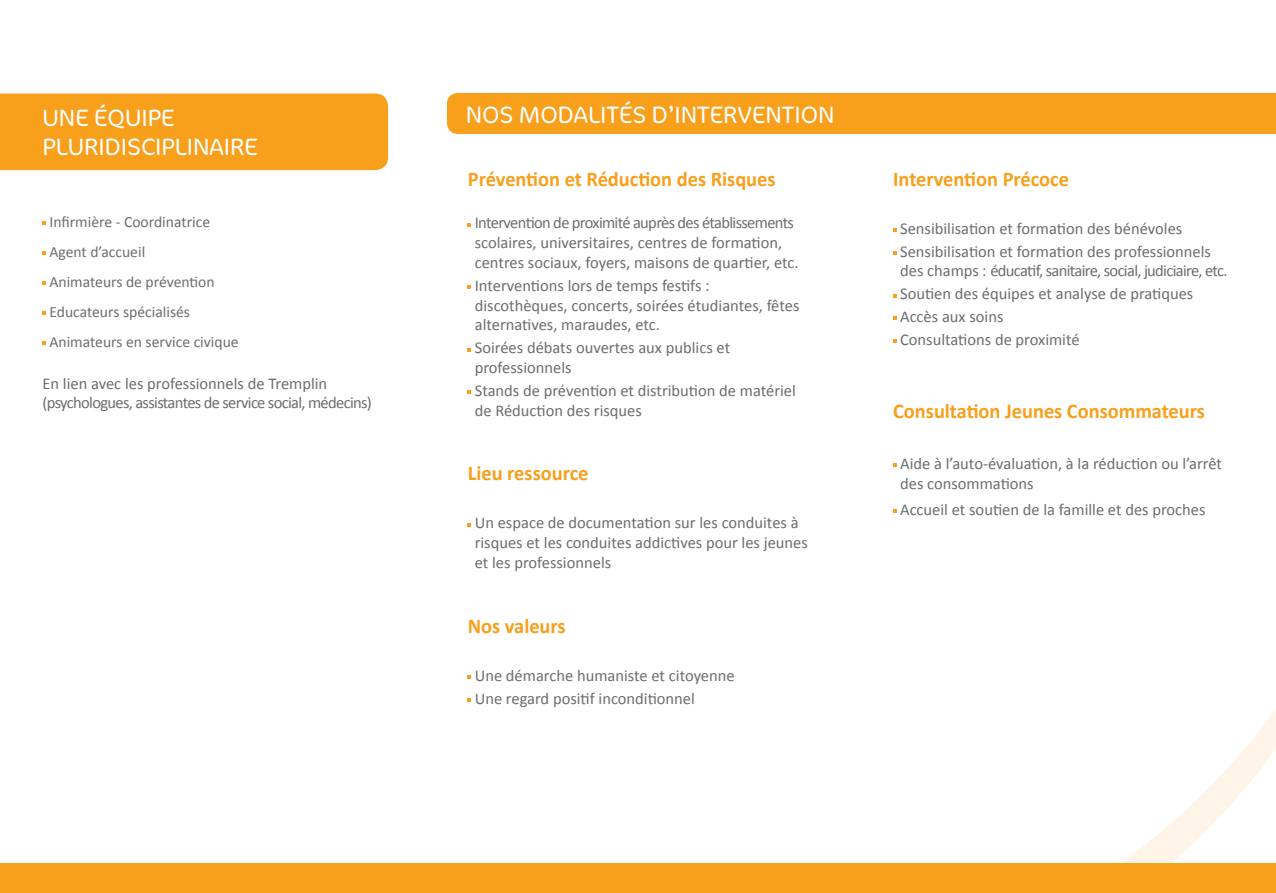
<style>
.page{position:relative;width:1276px;height:893px;background:#fff}
.page>*{position:absolute;margin:0;border:0;box-sizing:border-box;transform-origin:0 0}
.t1{font:300 24px "Cocon";color:#fff}
.sous_titre{font:700 21px "Calibri";color:#f89f1c}
.texte_vert{font:16.5px/19.8px "Calibri";color:#6c6d70}
.TXT_gris_bon{font:16.5px/19.8px "Calibri";color:#6c6d70}
.TXT_gris_bon-2{font:16.5px "Calibri";letter-spacing:-.04em;color:#6c6d70}
.TXT_gris_bon-3{font:15.6px "Calibri";color:#6c6d70}
</style>
<div class="page">
<div style="left:447px;top:93px;width:829px;height:41px;background:#f89f1c"></div>
<svg style="left:468px;top:698px;width:3px;height:4px"></svg>
<svg style="left:893px;top:251px;width:3px;height:4px"></svg>
<svg style="left:893px;top:509px;width:3px;height:4px"></svg>
<div style="left:0;top:94px;width:388px;height:76px;background:#f89f1c"></div>
<svg style="left:1121px;top:709px;width:155px;height:154px"></svg>
<div style="left:0;top:863px;width:1276px;height:30px;background:#f89f1c"></div>
<p class="t1" style="left:43px;top:104px;width:134px">UNE ÉQUIPE</p>
<p class="t1" style="left:466px;top:100px;width:370px">NOS MODALITÉS D’INTERVENTION</p>
<p class="t1" style="left:43px;top:133px;width:217px">PLURIDISCIPLINAIRE</p>
<p class="TXT_gris_bon-3" style="left:49px;top:212px;width:162px">Infirmière - Coordinatrice</p>
<p class="TXT_gris_bon-3" style="left:49px;top:242px;width:97px">Agent d’accueil</p>
<p class="TXT_gris_bon-3" style="left:49px;top:272px;width:167px">Animateurs de prévention</p>
<p class="TXT_gris_bon-3" style="left:49px;top:302px;width:142px">Educateurs spécialisés</p>
<p class="TXT_gris_bon-3" style="left:49px;top:332px;width:191px">Animateurs en service civique</p>
<p class="TXT_gris_bon" style="left:43px;top:373px;width:286px">En lien avec les professionnels de Tremplin</p>
<p class="TXT_gris_bon-2" style="left:43px;top:392px;width:331px">(psychologues, assistantes de service social, médecins)</p>
<p class="sous_titre" style="left:468px;top:165px;width:309px">Prévention et Réduction des Risques</p>
<p class="texte_vert" style="left:475px;top:213px;width:325px">Intervention de proximité auprès des établissements scolaires, universitaires, centres de formation, centres sociaux, foyers, maisons de quartier, etc.</p>
<p class="texte_vert" style="left:475px;top:276px;width:326px">Interventions lors de temps festifs : discothèques, concerts, soirées étudiantes, fêtes alternatives, maraudes, etc.</p>
<p class="texte_vert" style="left:475px;top:338px;width:257px">Soirées débats ouvertes aux publics et professionnels</p>
<p class="texte_vert" style="left:475px;top:381px;width:323px">Stands de prévention et distribution de matériel de Réduction des risques</p>
<p class="sous_titre" style="left:468px;top:460px;width:122px">Lieu ressource</p>
<p class="texte_vert" style="left:475px;top:513px;width:335px">Un espace de documentation sur les conduites à risques et les conduites addictives pour les jeunes et les professionnels</p>
<p class="sous_titre" style="left:468px;top:612px;width:99px">Nos valeurs</p>
<p class="texte_vert" style="left:475px;top:666px;width:261px">Une démarche humaniste et citoyenne</p>
<p class="texte_vert" style="left:475px;top:688px;width:222px">Une regard positif inconditionnel</p>
<p class="sous_titre" style="left:893px;top:165px;width:177px">Intervention Précoce</p>
<p class="texte_vert" style="left:900px;top:219px;width:284px">Sensibilisation et formation des bénévoles</p>
<p class="texte_vert" style="left:900px;top:241px;width:329px">Sensibilisation et formation des professionnels des champs : éducatif, sanitaire, social, judiciaire, etc.</p>
<p class="texte_vert" style="left:900px;top:284px;width:295px">Soutien des équipes et analyse de pratiques</p>
<p class="texte_vert" style="left:900px;top:307px;width:105px">Accès aux soins</p>
<p class="texte_vert" style="left:900px;top:330px;width:181px">Consultations de proximité</p>
<p class="sous_titre" style="left:893px;top:398px;width:313px">Consultation Jeunes Consommateurs</p>
<p class="TXT_gris_bon" style="left:900px;top:454px;width:323px">Aide à l’auto-évaluation, à la réduction ou l’arrêt des consommations</p>
<p class="TXT_gris_bon" style="left:900px;top:499px;width:307px">Accueil et soutien de la famille et des proches</p>
</div>
